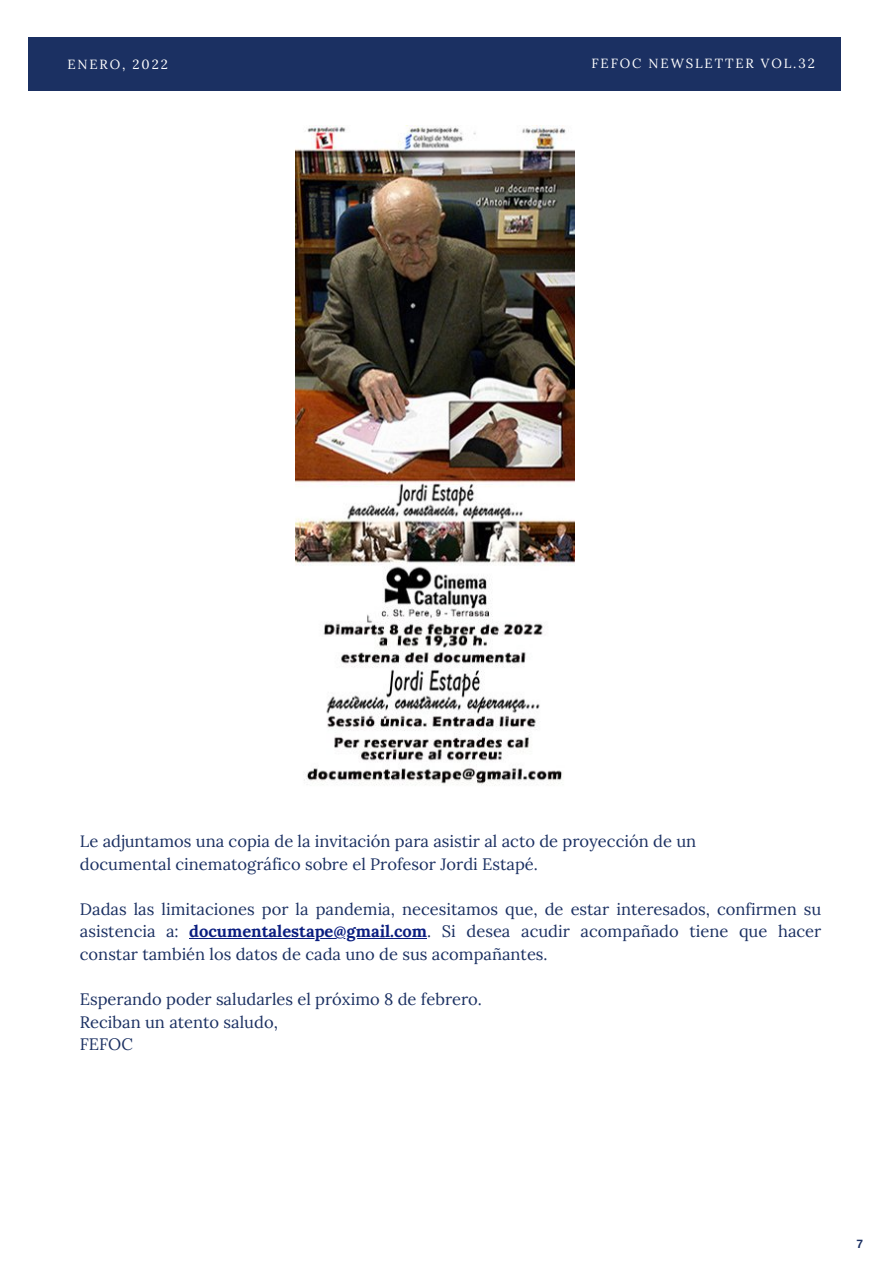
<style>
.page{position:relative;width:894px;height:1264px;background:#fff}
.page>*{position:absolute;margin:0;border:0;box-sizing:border-box;transform-origin:0 0}
.t1{font:16.5px/22.6px "Lora";color:#1b3062;text-align:justify}
.t2{font:13.2px "Lora";letter-spacing:.14em;color:#fff}
.t3{font:700 12px "Arimo";color:#1b3062}
.s1{font-weight:700;color:#0b1e80}
</style>
<div class="page">
<div style="left:29px;top:38px;width:811px;height:53px;background:#1b3062"></div>
<img style="left:296px;top:125px;width:278px;height:661px">
<hr style="left:189px;top:938px;width:238px;height:1px;background:#0b1e80">
<p class="t2" style="left:67px;top:56px;width:102px">ENERO, 2022</p>
<p class="t2" style="left:591px;top:55px;width:225px">FEFOC NEWSLETTER VOL.32</p>
<p class="t1" style="left:80px;top:829px;width:617px">Le adjuntamos una copia de la invitación para asistir al acto de proyección de un</p>
<p class="t1" style="left:80px;top:852px;width:459px">documental cinematográfico sobre el Profesor Jordi Estapé.</p>
<p class="t1" style="left:80px;top:897px;width:742px">Dadas las limitaciones por la pandemia, necesitamos que, de estar interesados, confirmen su asistencia a: <span class="s1">documentalestape@gmail.com</span>. Si desea acudir acompañado tiene que hacer constar también los datos de cada uno de sus acompañantes.</p>
<p class="t1" style="left:80px;top:987px;width:403px">Esperando poder saludarles el próximo 8 de febrero.</p>
<p class="t1" style="left:80px;top:1010px;width:199px">Reciban un atento saludo,</p>
<p class="t1" style="left:80px;top:1032px;width:54px">FEFOC</p>
<p class="t3" style="left:856px;top:1236px;width:8px">7</p>
</div>
